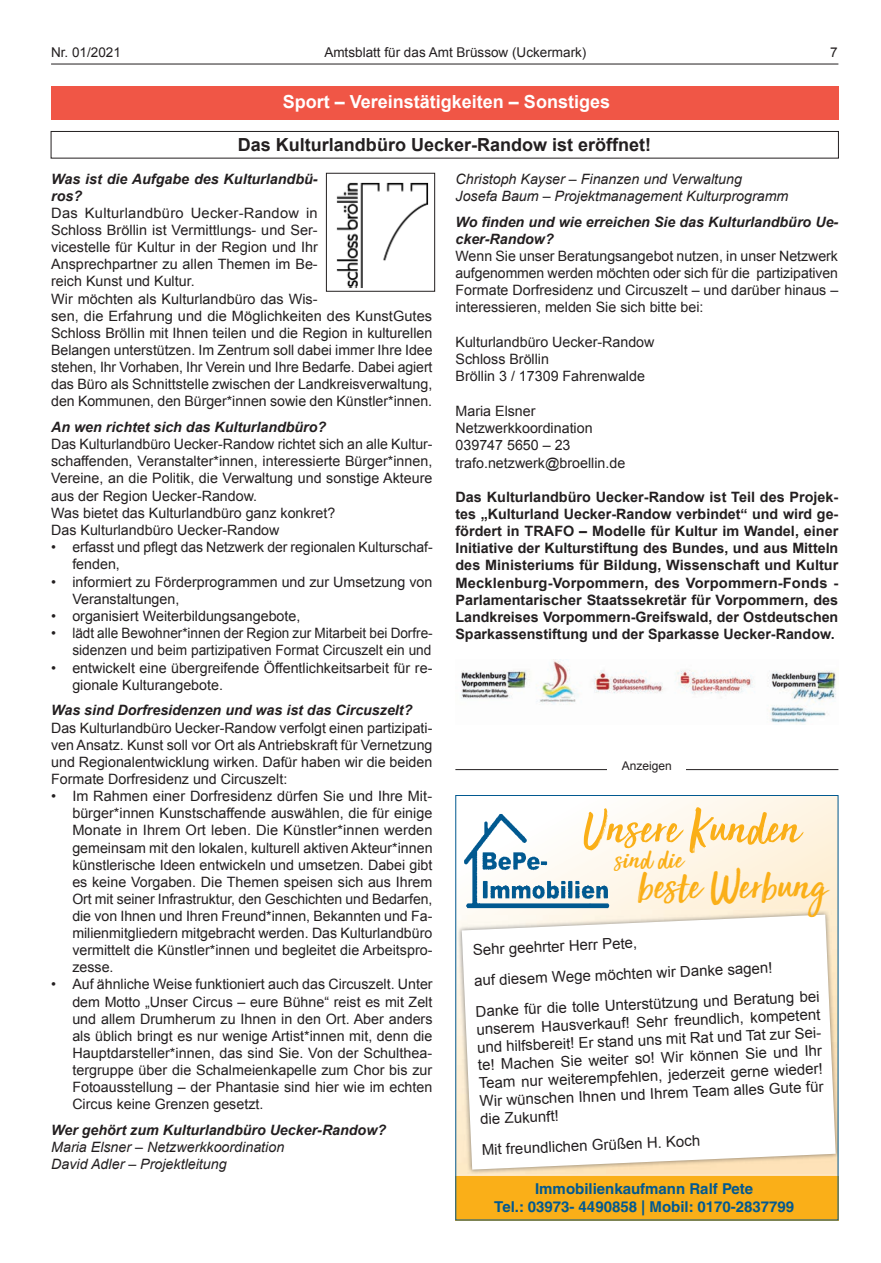
<style>
.page{position:relative;width:881px;height:1263px;background:#fff}
.page>*{position:absolute;margin:0;border:0;box-sizing:border-box;transform-origin:0 0}
.t1{font:50.55px "Sun Valley";color:#faaf18}
.t2{font:44.55px "Sun Valley";color:#faaf18}
.t3{font:28.8px "Sun Valley";color:#faaf18}
.t4{font:700 18px "Arial";color:#231f20}
.t5{font:700 18px "Arial";color:#fff}
.t6{font:15px/17.7px "Arial";color:#231f20}
.t7{font:700 15px/18px "Helvetica LT";color:#015990;text-align:center}
.t8{font:14.25px/17.1px "Arial";color:#231f20}
.t9{font:700 14.25px/17.1px "Arial";color:#231f20;text-align:justify}
.t10{font:italic 700 14.25px/17.1px "Arial";color:#231f20}
.t11{font:italic 14.25px/17.2px "Arial";color:#231f20}
.t12{font:13.5px "Arial";color:#231f20}
.t13{font:12px "Arial";color:#231f20}
</style>
<div class="page">
<hr style="left:51px;top:64px;width:787px;height:1px;background:#231f20">
<hr style="left:455px;top:769px;width:383px;height:1px;background:#231f20">
<div style="left:607px;top:761px;width:79px;height:17px;background:#fff"></div>
<svg style="left:457px;top:797px;width:379px;height:379px"></svg>
<div style="left:455px;top:1176px;width:383px;height:44px;background:#faaf18"></div>
<img style="left:459px;top:806px;width:160px;height:104px">
<img style="left:457px;top:910px;width:379px;height:264px">
<img style="left:459px;top:910px;width:160px;height:4px">
<svg style="left:461px;top:914px;width:374px;height:255px"></svg>
<div style="left:51px;top:86px;width:787px;height:34px;background:#f05646"></div>
<div style="left:51px;top:131px;width:787px;height:27px;border:1px solid #231f20"></div>
<img style="left:336px;top:182px;width:93px;height:106px">
<div style="left:326px;top:173px;width:108px;height:118px;border:1px solid #231f20"></div>
<img style="left:461px;top:659px;width:375px;height:66px">
<p class="t12" style="left:51px;top:43px;width:71px">Nr. 01/2021</p>
<p class="t12" style="left:324px;top:43px;width:263px">Amtsblatt für das Amt Brüssow (Uckermark)</p>
<p class="t12" style="left:830px;top:43px;width:9px">7</p>
<p class="t5" style="left:282px;top:90px;width:329px">Sport – Vereinstätigkeiten – Sonstiges</p>
<p class="t4" style="left:238px;top:132px;width:415px">Das Kulturlandbüro Uecker-Randow ist eröffnet!</p>
<p class="t11" style="left:455px;top:170px;width:334px">Christoph Kayser – Finanzen und Verwaltung<br>Josefa Baum – Projektmanagement Kulturprogramm</p>
<p class="t10" style="left:455px;top:214px;width:384px">Wo finden und wie erreichen Sie das Kulturlandbüro Ue&shy;cker-Randow?</p>
<p class="t8" style="left:455px;top:248px;width:384px;text-align:justify">Wenn Sie unser Beratungsangebot nutzen, in unser Netzwerk aufgenommen werden möchten oder sich für die partizipativen Formate Dorfresidenz und Circuszelt – und darüber hinaus – interessieren, melden Sie sich bitte bei:</p>
<p class="t8" style="left:455px;top:333px;width:200px">Kulturlandbüro Uecker-Randow<br>Schloss Bröllin<br>Bröllin 3 / 17309 Fahrenwalde</p>
<p class="t8" style="left:455px;top:402px;width:171px">Maria Elsner<br>Netzwerkkoordination<br>039747 5650 – 23 trafo.netzwerk@broellin.de</p>
<p class="t9" style="left:455px;top:489px;width:384px">Das Kulturlandbüro Uecker-Randow ist Teil des Projek&shy;tes „Kulturland Uecker-Randow verbindet“ und wird ge&shy;fördert in TRAFO – Modelle für Kultur im Wandel, einer Initiative der Kulturstiftung des Bundes, und aus Mitteln des Ministeriums für Bildung, Wissenschaft und Kultur Mecklenburg-Vorpommern, des Vorpommern-Fonds - Parlamentarischer Staatssekretär für Vorpommern, des Landkreises Vorpommern-Greifswald, der Ostdeutschen Sparkassenstiftung und der Sparkasse Uecker-Randow.</p>
<p class="t10" style="left:51px;top:171px;width:268px">Was ist die Aufgabe des Kulturlandbü&shy;ros?</p>
<p class="t8" style="left:51px;top:205px;width:383px">Das Kulturlandbüro Uecker-Randow in<br>Schloss Bröllin ist Vermittlungs- und Ser-<br>vicestelle für Kultur in der Region und Ihr<br>Ansprechpartner zu allen Themen im Be-<br>reich Kunst und Kultur.<br>Wir möchten als Kulturlandbüro das Wis-<br>sen, die Erfahrung und die Möglichkeiten des KunstGutes Schloss Bröllin mit Ihnen teilen und die Region in kulturellen Belangen unterstützen. Im Zentrum soll dabei immer Ihre Idee stehen, Ihr Vorhaben, Ihr Verein und Ihre Bedarfe. Dabei agiert das Büro als Schnittstelle zwischen der Landkreisverwaltung, den Kommunen, den Bürger*innen sowie den Künstler*innen.</p>
<p class="t10" style="left:51px;top:419px;width:276px">An wen richtet sich das Kulturlandbüro?</p>
<p class="t8" style="left:51px;top:436px;width:382px">Das Kulturlandbüro Uecker-Randow richtet sich an alle Kultur&shy;schaffenden, Veranstalter*innen, interessierte Bürger*innen, Vereine, an die Politik, die Verwaltung und sonstige Akteure aus der Region Uecker-Randow.<br>Was bietet das Kulturlandbüro ganz konkret?<br>Das Kulturlandbüro Uecker-Randow</p>
<p class="t8" style="left:72px;top:539px;width:362px;text-indent:-21px">• erfasst und pflegt das Netzwerk der regionalen Kulturschaf&shy;fenden,</p>
<p class="t8" style="left:72px;top:573px;width:361px;text-indent:-21px">• informiert zu Förderprogrammen und zur Umsetzung von<br>Veranstaltungen,</p>
<p class="t8" style="left:51px;top:608px;width:251px">• organisiert Weiterbildungsangebote,</p>
<p class="t8" style="left:51px;top:625px;width:383px;text-align:right">• lädt alle Bewohner*innen der Region zur Mitarbeit bei Dorfre&shy;sidenzen und beim partizipativen Format Circuszelt ein und</p>
<p class="t8" style="left:72px;top:659px;width:361px;text-indent:-21px">• entwickelt eine übergreifende Öffentlichkeitsarbeit für re&shy;gionale Kulturangebote.</p>
<p class="t10" style="left:51px;top:702px;width:362px">Was sind Dorfresidenzen und was ist das Circuszelt?</p>
<p class="t8" style="left:51px;top:719px;width:383px;text-align:justify">Das Kulturlandbüro Uecker-Randow verfolgt einen partizipati&shy;ven Ansatz. Kunst soll vor Ort als Antriebskraft für Vernetzung und Regionalentwicklung wirken. Dafür haben wir die beiden Formate Dorfresidenz und Circuszelt:</p>
<p class="t8" style="left:72px;top:788px;width:361px;text-align:justify;text-indent:-21px">• Im Rahmen einer Dorfresidenz dürfen Sie und Ihre Mit&shy;bürger*innen Kunstschaffende auswählen, die für einige Monate in Ihrem Ort leben. Die Künstler*innen werden gemeinsam mit den lokalen, kulturell aktiven Akteur*innen künstlerische Ideen entwickeln und umsetzen. Dabei gibt es keine Vorgaben. Die Themen speisen sich aus Ihrem Ort mit seiner Infrastruktur, den Geschichten und Bedarfen, die von Ihnen und Ihren Freund*innen, Bekannten und Fa&shy;milienmitgliedern mitgebracht werden. Das Kulturlandbüro vermittelt die Künstler*innen und begleitet die Arbeitspro&shy;zesse.</p>
<p class="t8" style="left:72px;top:976px;width:361px;text-align:justify;text-indent:-21px">• Auf ähnliche Weise funktioniert auch das Circuszelt. Unter dem Motto „Unser Circus – eure Bühne“ reist es mit Zelt und allem Drumherum zu Ihnen in den Ort. Aber anders als üblich bringt es nur wenige Artist*innen mit, denn die Hauptdarsteller*innen, das sind Sie. Von der Schulthea&shy;tergruppe über die Schalmeienkapelle zum Chor bis zur Fotoausstellung – der Phantasie sind hier wie im echten Circus keine Grenzen gesetzt.</p>
<p class="t10" style="left:51px;top:1122px;width:336px">Wer gehört zum Kulturlandbüro Uecker-Randow?</p>
<p class="t11" style="left:51px;top:1139px;width:234px">Maria Elsner – Netzwerkkoordination<br>David Adler – Projektleitung</p>
<p class="t13" style="left:621px;top:758px;width:52px">Anzeigen</p>
<h1 class="t1" style="left:584px;top:785px;width:217px">Unsere Kunden</h1>
<h3 class="t3" style="left:615px;top:835px;width:69px">sind die</h3>
<h2 class="t2" style="left:638px;top:848px;width:189px">beste Werbung</h2>
<p class="t6" style="left:471px;top:935px;width:345px;line-height:31.2px;rotate:-3deg">Sehr geehrter Herr Pete,<br>auf diesem Wege möchten wir Danke sagen!<br>Danke für die tolle Unterstützung und Beratung bei</p>
<p class="t6" style="left:475px;top:1022px;width:348px;rotate:-3deg">unserem Hausverkauf! Sehr freundlich, kompetent und hilfsbereit! Er stand uns mit Rat und Tat zur Sei&shy;te! Machen Sie weiter so! Wir können Sie und Ihr Team nur weiterempfehlen, jederzeit gerne wieder!<br>Wir wünschen Ihnen und Ihrem Team alles Gute für die Zukunft!</p>
<p class="t6" style="left:481px;top:1142px;width:220px;rotate:-3deg">Mit freundlichen Grüßen H. Koch</p>
<p class="t7" style="left:494px;top:1179px;width:301px">Immobilienkaufmann Ralf Pete<br>Tel.: 03973- 4490858 | Mobil: 0170-2837799</p>
</div>
